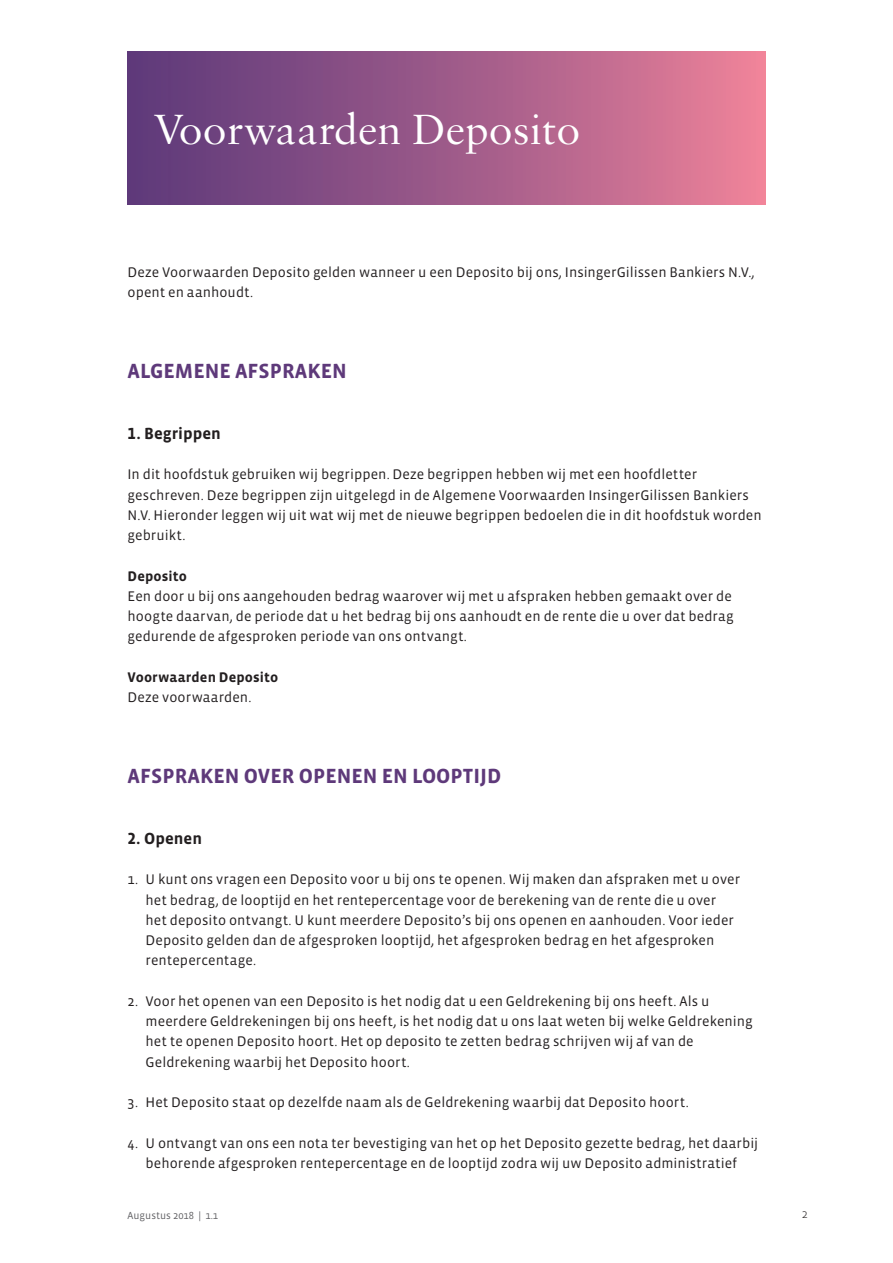
<style>
.page{position:relative;width:893px;height:1263px;background:#fff}
.page>*{position:absolute;margin:0;border:0;box-sizing:border-box;transform-origin:0 0}
.t1{font:45px "Sabon MT Std";color:#fff}
.t2{font:700 21px "Vista Sans";color:#5e397a}
.t3{font:700 16.5px "Vista Sans";color:#231f20}
.t4{font:14.25px/20.2px "Vista Sans";letter-spacing:.005em;color:#231f20}
.t5{font:700 14.25px "Vista Sans";letter-spacing:.01em;color:#231f20}
.t6{font:300 12px "Vista Sans";color:#231f20}
.t7{font:10.5px "Vista Sans";color:#636366}
.s1{font-family:"Vista Sans Alt"}
</style>
<div class="page">
<div style="left:128px;top:51px;width:637px;height:153px;background:linear-gradient(to right,#57377a,#ea8199)"></div>
<h1 class="t1" style="left:153px;top:102px;width:429px">Voorwaarden Deposito</h1>
<p class="t4" style="left:128px;top:262px;width:629px">Deze Voorwaarden Deposito gelden wanneer u een Deposito bij ons, InsingerGilissen Bankiers N.V., opent en aanhoudt.</p>
<h2 class="t2" style="left:128px;top:360px;width:221px">ALGEMENE AFSPRAKEN</h2>
<p class="t3" style="left:128px;top:425px;width:95px"><span class="s1">1</span>. Begrippen</p>
<p class="t4" style="left:128px;top:465px;width:636px">In dit hoofdstuk gebruiken wij begrippen. Deze begrippen hebben wij met een hoofdletter geschreven. Deze begrippen zijn uitgelegd in de Algemene Voorwaarden InsingerGilissen Bankiers N.V. Hieronder leggen wij uit wat wij met de nieuwe begrippen bedoelen die in dit hoofdstuk worden gebruikt.</p>
<p class="t5" style="left:128px;top:568px;width:61px">Deposito</p>
<p class="t4" style="left:128px;top:586px;width:608px">Een door u bij ons aangehouden bedrag waarover wij met u afspraken hebben gemaakt over de hoogte daarvan, de periode dat u het bedrag bij ons aanhoudt en de rente die u over dat bedrag gedurende de afgesproken periode van ons ontvangt.</p>
<p class="t5" style="left:128px;top:670px;width:152px">Voorwaarden Deposito</p>
<p class="t4" style="left:128px;top:687px;width:125px">Deze voorwaarden.</p>
<h2 class="t2" style="left:128px;top:765px;width:375px">AFSPRAKEN OVER OPENEN EN LOOPTIJD</h2>
<p class="t3" style="left:128px;top:830px;width:76px"><span class="s1">2</span>. Openen</p>
<p class="t4" style="left:146px;top:870px;width:596px;text-indent:-18px">1. U kunt ons vragen een Deposito voor u bij ons te openen. Wij maken dan afspraken met u over het bedrag, de looptijd en het rentepercentage voor de berekening van de rente die u over het deposito ontvangt. U kunt meerdere Deposito’s bij ons openen en aanhouden. Voor ieder Deposito gelden dan de afgesproken looptijd, het afgesproken bedrag en het afgesproken rentepercentage.</p>
<p class="t4" style="left:146px;top:991px;width:609px;text-indent:-18px">2. Voor het openen van een Deposito is het nodig dat u een Geldrekening bij ons heeft. Als u meerdere Geldrekeningen bij ons heeft, is het nodig dat u ons laat weten bij welke Geldrekening het te openen Deposito hoort. Het op deposito te zetten bedrag schrijven wij af van de Geldrekening waarbij het Deposito hoort.</p>
<p class="t4" style="left:128px;top:1092px;width:563px">3. Het Deposito staat op dezelfde naam als de Geldrekening waarbij dat Deposito hoort.</p>
<p class="t4" style="left:128px;top:1133px;width:632px;text-align:center">4. U ontvangt van ons een nota ter bevestiging van het op het Deposito gezette bedrag, het daarbij behorende afgesproken rentepercentage en de looptijd zodra wij uw Deposito administratief</p>
<p class="t7" style="left:128px;top:1209px;width:92px">Augustus 2018 | 1.1</p>
<p class="t6" style="left:802px;top:1208px;width:7px">2</p>
</div>
